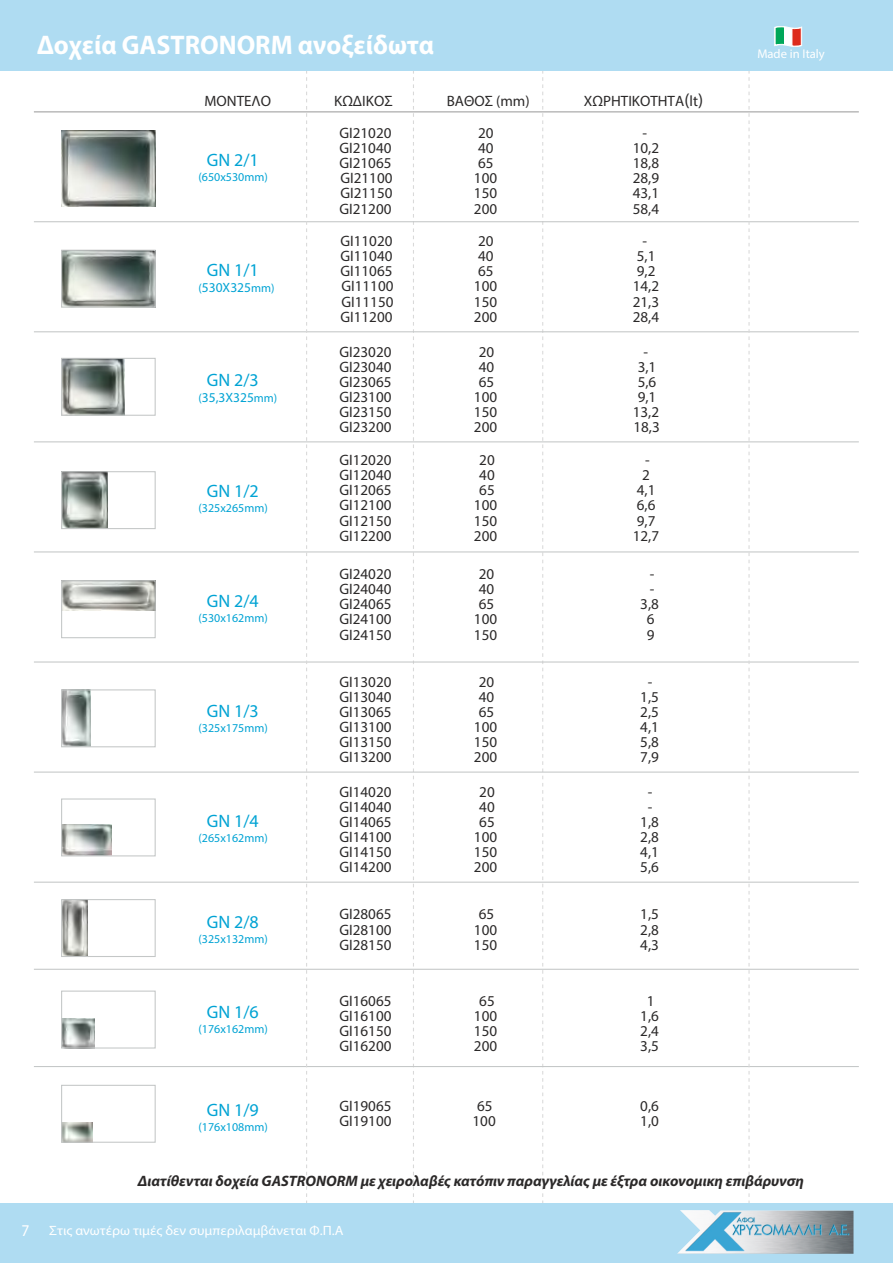
<style>
.page{position:relative;width:893px;height:1263px;background:#fff}
.page>*{position:absolute;margin:0;border:0;box-sizing:border-box;transform-origin:0 0}
.t1{font:700 27px "Myriad Pro";color:#fff;scale:.96 1}
.t2{font:18px "Myriad Pro";color:#00a3d4}
.t3{font:15.15px/15.1px "Myriad Pro";color:#2b2929;text-align:center}
.t4{font:italic 700 15.15px "Myriad Pro";color:#2b2929}
.t5{font:15px "Myriad Pro";color:#2b2929}
.t6{font:13.5px "Myriad Pro";color:#fff;scale:1.06 1}
.t7{font:13.5px "Myriad Pro";color:#00a3d4}
.t8{font:12.6px "Myriad Pro";color:#fff}
.t9{font:12px "Myriad Pro";color:#00a3d4}
.s1{font-size:18px}
.s2{font-size:12px}
.s3{font-size:16.5px}
</style>
<div class="page">
<hr style="left:34px;top:111px;width:825px;height:1px;background:#9e9e9e">
<svg style="left:413px;top:71px;width:1px;height:1132px"></svg>
<svg style="left:542px;top:71px;width:1px;height:1132px"></svg>
<img style="left:63px;top:1123px;width:30px;height:18px">
<div style="left:61px;top:1085px;width:95px;height:58px;border:1px solid #c4c7c7"></div>
<img style="left:61px;top:130px;width:95px;height:77px">
<img style="left:63px;top:360px;width:61px;height:54px">
<div style="left:61px;top:358px;width:95px;height:58px;border:1px solid #c4c7c7"></div>
<img style="left:63px;top:473px;width:45px;height:54px">
<div style="left:61px;top:471px;width:95px;height:58px;border:1px solid #c4c7c7"></div>
<img style="left:63px;top:582px;width:91px;height:28px">
<div style="left:61px;top:580px;width:95px;height:58px;border:1px solid #c4c7c7"></div>
<img style="left:63px;top:824px;width:49px;height:30px">
<div style="left:61px;top:798px;width:95px;height:58px;border:1px solid #c4c7c7"></div>
<img style="left:63px;top:691px;width:27px;height:54px">
<div style="left:61px;top:689px;width:95px;height:58px;border:1px solid #c4c7c7"></div>
<img style="left:63px;top:252px;width:91px;height:54px">
<div style="left:61px;top:250px;width:95px;height:58px;border:1px solid #c4c7c7"></div>
<img style="left:63px;top:901px;width:24px;height:54px">
<div style="left:61px;top:899px;width:95px;height:58px;border:1px solid #c4c7c7"></div>
<img style="left:63px;top:1018px;width:31px;height:28px">
<div style="left:61px;top:990px;width:95px;height:58px;border:1px solid #c4c7c7"></div>
<hr style="left:34px;top:221px;width:825px;height:1px;background:#c4c7c7">
<hr style="left:34px;top:331px;width:825px;height:1px;background:#c4c7c7">
<hr style="left:34px;top:441px;width:825px;height:1px;background:#c4c7c7">
<hr style="left:34px;top:551px;width:825px;height:1px;background:#c4c7c7">
<hr style="left:34px;top:661px;width:825px;height:1px;background:#c4c7c7">
<hr style="left:34px;top:771px;width:825px;height:2px;background:#c4c7c7">
<hr style="left:34px;top:882px;width:825px;height:1px;background:#c4c7c7">
<hr style="left:34px;top:969px;width:825px;height:1px;background:#c4c7c7">
<hr style="left:34px;top:1066px;width:825px;height:1px;background:#c4c7c7">
<svg style="left:306px;top:71px;width:1px;height:1132px"></svg>
<svg style="left:748px;top:71px;width:2px;height:1132px"></svg>
<div style="left:0;top:0;width:893px;height:71px;background:#afdcf2"></div>
<div style="left:0;top:1203px;width:893px;height:60px;background:#afdcf2"></div>
<svg style="left:774px;top:26px;width:28px;height:21px"></svg>
<img style="left:677px;top:1210px;width:176px;height:44px">
<h1 class="t1" style="left:37px;top:34px;width:415px">Δοχεία GASTRONORM ανοξείδωτα</h1>
<p class="t5" style="left:334px;top:95px;width:60px">ΚΩΔΙΚΟΣ</p>
<p class="t5" style="left:584px;top:95px;width:121px">ΧΩΡΗΤΙΚΟΤΗΤΑ<span class="s1">(</span>lt<span class="s1">)</span></p>
<p class="t3" style="left:339px;top:127px;width:55px;text-align:justify">GI21020<br>GI21040<br>GI21065<br>GI21100<br>GI21150<br>GI21200</p>
<p class="t3" style="left:474px;top:127px;width:25px;text-align:left">20<br>40<br>65<br>100<br>150<br>200</p>
<p class="t3" style="left:633px;top:127px;width:28px">-<br>10,2<br>18,8<br>28,9<br>43,1<br>58,4</p>
<p class="t3" style="left:340px;top:235px;width:55px;text-align:justify">GI11020<br>GI11040<br>GI11065<br>GI11100<br>GI11150<br>GI11200</p>
<p class="t3" style="left:474px;top:235px;width:25px;text-align:left">20<br>40<br>65<br>100<br>150<br>200</p>
<p class="t3" style="left:633px;top:235px;width:28px">-<br>5,1<br>9,2<br>14,2<br>21,3<br>28,4</p>
<p class="t3" style="left:339px;top:345px;width:54px;text-align:justify">GI23020<br>GI23040<br>GI23065<br>GI23100<br>GI23150<br>GI23200</p>
<p class="t3" style="left:474px;top:345px;width:25px">20<br>40<br>65<br>100<br>150<br>200</p>
<p class="t3" style="left:633px;top:345px;width:29px">-<br>3,1<br>5,6<br>9,1<br>13,2<br>18,3</p>
<p class="t3" style="left:339px;top:454px;width:54px;text-align:justify">GI12020<br>GI12040<br>GI12065<br>GI12100<br>GI12150<br>GI12200</p>
<p class="t3" style="left:474px;top:454px;width:25px">20<br>40<br>65<br>100<br>150<br>200</p>
<p class="t3" style="left:633px;top:454px;width:28px">-<br>2<br>4,1<br>6,6<br>9,7<br>12,7</p>
<p class="t3" style="left:339px;top:568px;width:54px;text-align:justify">GI24020<br>GI24040<br>GI24065<br>GI24100<br>GI24150</p>
<p class="t3" style="left:474px;top:568px;width:25px">20<br>40<br>65<br>100<br>150</p>
<p class="t3" style="left:640px;top:568px;width:20px">-<br>-<br>3,8<br>6<br>9</p>
<p class="t3" style="left:339px;top:675px;width:54px;text-align:justify">GI13020<br>GI13040<br>GI13065<br>GI13100<br>GI13150<br>GI13200</p>
<p class="t3" style="left:474px;top:675px;width:25px">20<br>40<br>65<br>100<br>150<br>200</p>
<p class="t3" style="left:640px;top:675px;width:20px">-<br>1,5<br>2,5<br>4,1<br>5,8<br>7,9</p>
<p class="t3" style="left:339px;top:785px;width:54px;text-align:justify">GI14020<br>GI14040<br>GI14065<br>GI14100<br>GI14150<br>GI14200</p>
<p class="t3" style="left:474px;top:785px;width:25px">20<br>40<br>65<br>100<br>150<br>200</p>
<p class="t3" style="left:640px;top:785px;width:20px">-<br>-<br>1,8<br>2,8<br>4,1<br>5,6</p>
<p class="t3" style="left:339px;top:908px;width:54px;text-align:justify">GI28065<br>GI28100<br>GI28150</p>
<p class="t3" style="left:474px;top:908px;width:25px">65<br>100<br>150</p>
<p class="t3" style="left:640px;top:908px;width:20px;text-align:justify">1,5<br>2,8<br>4,3</p>
<p class="t5" style="left:204px;top:95px;width:68px">ΜΟΝΤΕΛΟ</p>
<p class="t5" style="left:447px;top:95px;width:84px">ΒΑΘΟΣ (mm)</p>
<p class="t2" style="left:207px;top:153px;width:53px">GN 2/1</p>
<p class="t9" style="left:198px;top:172px;width:71px">(650x530mm)</p>
<p class="t2" style="left:207px;top:262px;width:53px">GN 1/1</p>
<p class="t7" style="left:198px;top:282px;width:78px"><span class="s2">(</span>530X325<span class="s2">mm)</span></p>
<p class="t2" style="left:207px;top:372px;width:53px">GN 2/3</p>
<p class="t7" style="left:198px;top:392px;width:80px"><span class="s2">(</span>35,3X325<span class="s2">mm)</span></p>
<p class="t2" style="left:207px;top:483px;width:53px">GN 1/2</p>
<p class="t9" style="left:198px;top:502px;width:71px">(325x265mm)</p>
<p class="t2" style="left:207px;top:593px;width:53px">GN 2/4</p>
<p class="t9" style="left:198px;top:613px;width:71px">(530x162mm)</p>
<p class="t2" style="left:207px;top:703px;width:53px">GN 1/3</p>
<p class="t9" style="left:198px;top:723px;width:71px">(325x175mm)</p>
<p class="t2" style="left:207px;top:813px;width:53px">GN 1/4</p>
<p class="t9" style="left:198px;top:833px;width:71px">(265x162mm)</p>
<p class="t2" style="left:207px;top:915px;width:53px">GN 2/8</p>
<p class="t9" style="left:198px;top:934px;width:71px">(325x132mm)</p>
<p class="t2" style="left:207px;top:1005px;width:53px">GN 1/6</p>
<p class="t9" style="left:198px;top:1024px;width:71px">(176x162mm)</p>
<p class="t2" style="left:207px;top:1102px;width:53px">GN 1/9</p>
<p class="t9" style="left:198px;top:1122px;width:71px">(176x108mm)</p>
<p class="t3" style="left:339px;top:994px;width:54px;text-align:justify">GI16065<br>GI16100<br>GI16150<br>GI16200</p>
<p class="t3" style="left:474px;top:994px;width:25px">65<br>100<br>150<br>200</p>
<p class="t3" style="left:640px;top:994px;width:20px">1<br>1,6<br>2,4<br>3,5</p>
<p class="t3" style="left:339px;top:1100px;width:54px;text-align:left">GI19065<br>GI19100</p>
<p class="t3" style="left:473px;top:1100px;width:25px">65<br>100</p>
<p class="t3" style="left:640px;top:1100px;width:20px;text-align:left">0,6<br>1,0</p>
<p class="t8" style="left:757px;top:48px;width:69px">Made in Italy</p>
<p class="t4" style="left:138px;top:1175px;width:668px">Διατίθενται δοχεία GASTRONORM με χειρολαβές κατόπιν παραγγελίας με έξτρα οικονομικη επιβάρυνση</p>
<p class="t6" style="left:21px;top:1225px;width:305px"><span class="s3">7</span> Στις ανωτέρω τιμές δεν συμπεριλαμβάνεται Φ.Π.Α</p>
</div>
